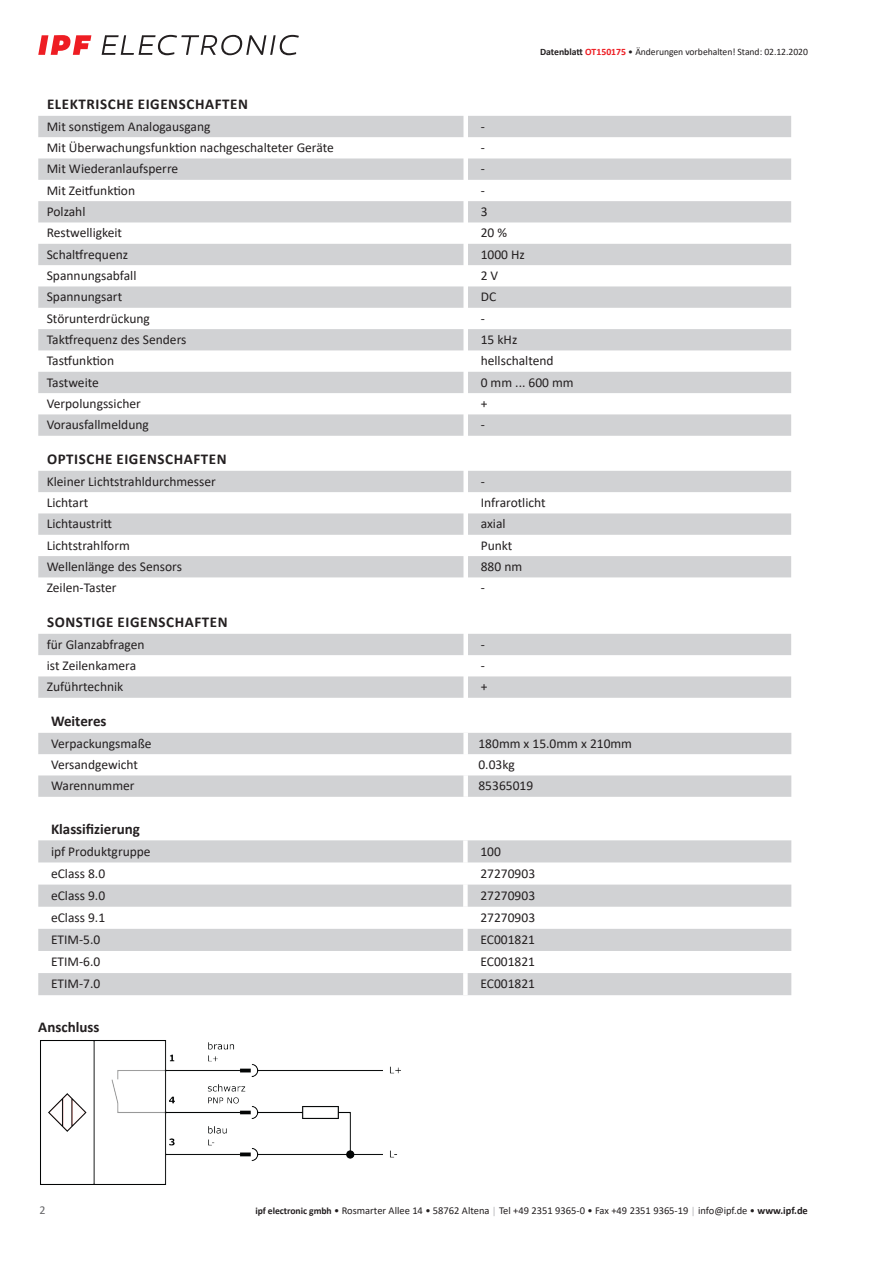
<style>
.page{position:relative;width:893px;height:1263px;background:#fff}
.page>*{position:absolute;margin:0;border:0;box-sizing:border-box;transform-origin:0 0}
.t1{font:700 15px "Calibri";letter-spacing:.04em;color:#231f20}
.t2{font:700 15px "Calibri";color:#231f20}
.t3{font:13.5px "Calibri";color:#231f20}
.t4{font:12px "Calibri";color:#636366}
.t5{font:10.5px "Calibri";color:#231f20}
.t6{font:9.75px "Calibri";letter-spacing:-.005em;color:#231f20}
.s1{font-weight:700}
.s2{font-weight:700;color:#ee1d23}
.s3{font-weight:700;font-size:9.75px}
.s4{font-size:9.75px;color:#a8a9ad}
</style>
<div class="page">
<svg style="left:102px;top:35px;width:197px;height:20px"></svg>
<svg style="left:38px;top:35px;width:53px;height:20px"></svg>
<svg style="left:38px;top:116px;width:753px;height:320px;fill:#d1d2d4"></svg>
<svg style="left:38px;top:471px;width:753px;height:106px;fill:#d1d2d4"></svg>
<svg style="left:38px;top:634px;width:753px;height:64px;fill:#d1d2d4"></svg>
<svg style="left:38px;top:733px;width:753px;height:64px;fill:#d1d2d4"></svg>
<div style="left:463px;top:733px;width:5px;height:21px;background:#fff"></div>
<div style="left:463px;top:754px;width:5px;height:21px;background:#fff"></div>
<div style="left:463px;top:775px;width:5px;height:22px;background:#fff"></div>
<svg style="left:38px;top:840px;width:753px;height:155px;fill:#d1d2d4"></svg>
<div style="left:463px;top:840px;width:5px;height:22px;background:#fff"></div>
<div style="left:463px;top:862px;width:5px;height:22px;background:#fff"></div>
<div style="left:463px;top:884px;width:5px;height:23px;background:#fff"></div>
<div style="left:463px;top:907px;width:5px;height:22px;background:#fff"></div>
<div style="left:463px;top:929px;width:5px;height:22px;background:#fff"></div>
<div style="left:463px;top:951px;width:5px;height:22px;background:#fff"></div>
<div style="left:463px;top:973px;width:5px;height:22px;background:#fff"></div>
<img style="left:40px;top:1040px;width:361px;height:145px">
<p class="t6" style="left:540px;top:45px;width:269px"><span class="s1">Datenblatt</span> <span class="s2">OT150175</span> • Änderungen vorbehalten! Stand: 02.12.2020</p>
<p class="t1" style="left:47px;top:94px;width:202px">ELEKTRISCHE EIGENSCHAFTEN</p>
<p class="t3" style="left:47px;top:117px;width:165px">Mit sonstigem Analogausgang</p>
<p class="t3" style="left:481px;top:117px;width:6px">-</p>
<p class="t3" style="left:47px;top:138px;width:289px">Mit Überwachungsfunktion nachgeschalteter Geräte</p>
<p class="t3" style="left:481px;top:138px;width:6px">-</p>
<p class="t3" style="left:47px;top:160px;width:133px">Mit Wiederanlaufsperre</p>
<p class="t3" style="left:481px;top:160px;width:6px">-</p>
<p class="t3" style="left:47px;top:181px;width:90px">Mit Zeitfunktion</p>
<p class="t3" style="left:481px;top:181px;width:6px">-</p>
<p class="t3" style="left:47px;top:202px;width:40px">Polzahl</p>
<p class="t3" style="left:481px;top:202px;width:8px">3</p>
<p class="t3" style="left:47px;top:224px;width:77px">Restwelligkeit</p>
<p class="t3" style="left:481px;top:224px;width:28px">20 %</p>
<p class="t3" style="left:47px;top:245px;width:83px">Schaltfrequenz</p>
<p class="t3" style="left:481px;top:245px;width:46px">1000 Hz</p>
<p class="t3" style="left:47px;top:266px;width:91px">Spannungsabfall</p>
<p class="t3" style="left:481px;top:266px;width:19px">2V</p>
<p class="t3" style="left:47px;top:288px;width:77px">Spannungsart</p>
<p class="t3" style="left:481px;top:288px;width:17px">DC</p>
<p class="t3" style="left:47px;top:309px;width:105px">Störunterdrückung</p>
<p class="t3" style="left:481px;top:309px;width:6px">-</p>
<p class="t3" style="left:47px;top:330px;width:141px">Taktfrequenz des Senders</p>
<p class="t3" style="left:481px;top:330px;width:38px">15 kHz</p>
<p class="t3" style="left:47px;top:352px;width:69px">Tastfunktion</p>
<p class="t3" style="left:481px;top:352px;width:74px">hellschaltend</p>
<p class="t3" style="left:47px;top:373px;width:54px">Tastweite</p>
<p class="t3" style="left:481px;top:373px;width:94px">0 mm ... 600 mm</p>
<p class="t3" style="left:47px;top:394px;width:96px">Verpolungssicher</p>
<p class="t3" style="left:481px;top:394px;width:8px">+</p>
<p class="t3" style="left:47px;top:416px;width:104px">Vorausfallmeldung</p>
<p class="t3" style="left:481px;top:416px;width:6px">-</p>
<p class="t1" style="left:47px;top:449px;width:181px">OPTISCHE EIGENSCHAFTEN</p>
<p class="t3" style="left:47px;top:472px;width:171px">Kleiner Lichtstrahldurchmesser</p>
<p class="t3" style="left:481px;top:472px;width:6px">-</p>
<p class="t3" style="left:47px;top:493px;width:43px">Lichtart</p>
<p class="t3" style="left:481px;top:493px;width:66px">Infrarotlicht</p>
<p class="t3" style="left:47px;top:514px;width:67px">Lichtaustritt</p>
<p class="t3" style="left:481px;top:514px;width:26px">axial</p>
<p class="t3" style="left:47px;top:536px;width:85px">Lichtstrahlform</p>
<p class="t3" style="left:481px;top:536px;width:33px">Punkt</p>
<p class="t3" style="left:47px;top:557px;width:137px">Wellenlänge des Sensors</p>
<p class="t3" style="left:481px;top:557px;width:43px">880 nm</p>
<p class="t3" style="left:47px;top:578px;width:71px">Zeilen-Taster</p>
<p class="t3" style="left:481px;top:578px;width:6px">-</p>
<p class="t1" style="left:47px;top:612px;width:182px">SONSTIGE EIGENSCHAFTEN</p>
<p class="t3" style="left:47px;top:635px;width:99px">für Glanzabfragen</p>
<p class="t3" style="left:481px;top:635px;width:6px">-</p>
<p class="t3" style="left:47px;top:656px;width:91px">ist Zeilenkamera</p>
<p class="t3" style="left:481px;top:656px;width:6px">-</p>
<p class="t3" style="left:47px;top:677px;width:78px">Zuführtechnik</p>
<p class="t3" style="left:481px;top:677px;width:8px">+</p>
<p class="t2" style="left:51px;top:711px;width:57px">Weiteres</p>
<p class="t3" style="left:51px;top:734px;width:102px">Verpackungsmaße</p>
<p class="t3" style="left:478px;top:734px;width:155px">180mm x 15.0mm x 210mm</p>
<p class="t3" style="left:51px;top:755px;width:88px">Versandgewicht</p>
<p class="t3" style="left:478px;top:755px;width:38px">0.03kg</p>
<p class="t3" style="left:51px;top:776px;width:85px">Warennummer</p>
<p class="t3" style="left:478px;top:776px;width:56px">85365019</p>
<p class="t2" style="left:51px;top:818px;width:91px">Klassifizierung</p>
<p class="t3" style="left:51px;top:842px;width:101px">ipf Produktgruppe</p>
<p class="t3" style="left:480px;top:842px;width:22px">100</p>
<p class="t3" style="left:51px;top:864px;width:56px">eClass 8.0</p>
<p class="t3" style="left:480px;top:864px;width:56px">27270903</p>
<p class="t3" style="left:51px;top:886px;width:56px">eClass 9.0</p>
<p class="t3" style="left:480px;top:886px;width:56px">27270903</p>
<p class="t3" style="left:51px;top:908px;width:56px">eClass 9.1</p>
<p class="t3" style="left:480px;top:908px;width:56px">27270903</p>
<p class="t3" style="left:51px;top:930px;width:51px">ETIM-5.0</p>
<p class="t3" style="left:480px;top:930px;width:56px">EC001821</p>
<p class="t3" style="left:51px;top:952px;width:51px">ETIM-6.0</p>
<p class="t3" style="left:480px;top:952px;width:56px">EC001821</p>
<p class="t3" style="left:51px;top:974px;width:51px">ETIM-7.0</p>
<p class="t3" style="left:480px;top:974px;width:56px">EC001821</p>
<p class="t2" style="left:38px;top:1017px;width:63px">Anschluss</p>
<p class="t4" style="left:39px;top:1201px;width:8px">2</p>
<p class="t5" style="left:255px;top:1203px;width:554px"><span class="s3">ipf electronic gmbh</span> • Rosmarter Allee 14 • 58762 Altena <span class="s4">│</span> Tel +49 2351 9365-0 • Fax +49 2351 9365-19 <span class="s4">│</span> info@ipf.de • <span class="s1">www.ipf.de</span></p>
</div>
